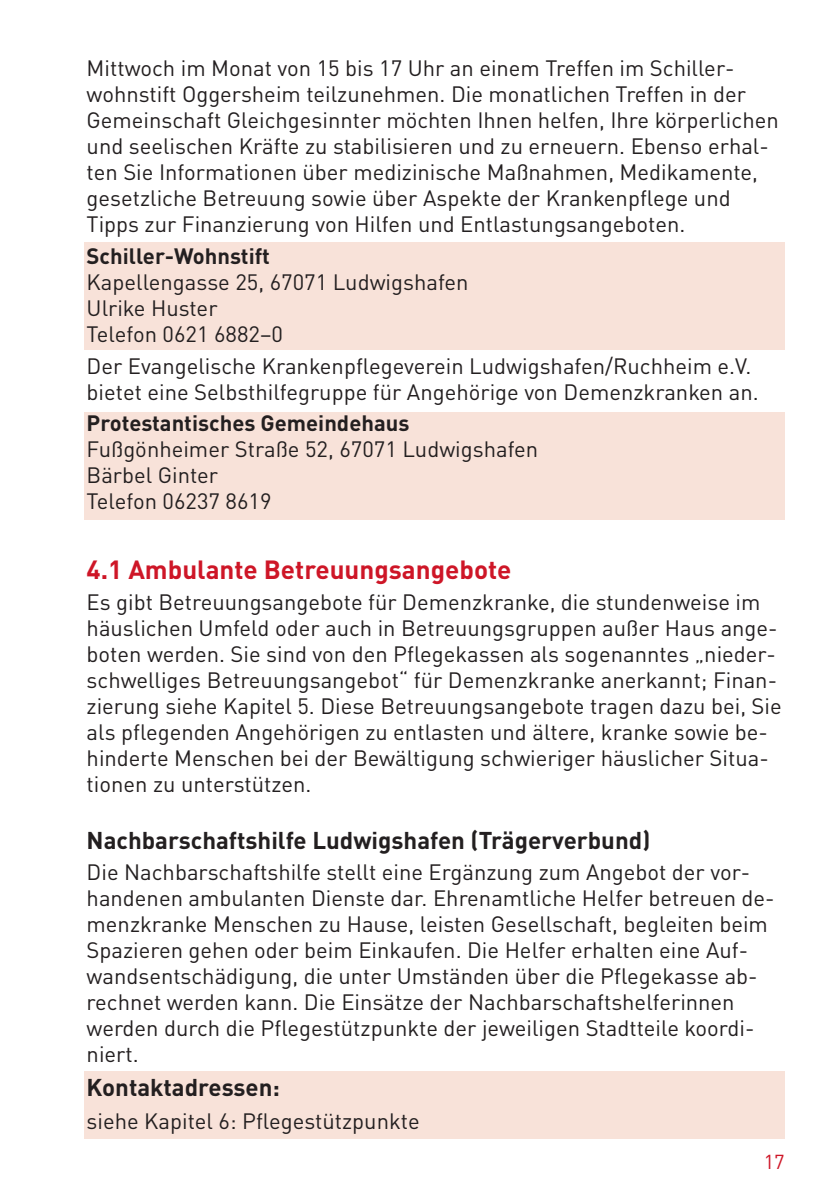
<style>
.page{position:relative;width:840px;height:1192px;background:#fff}
.page>*{position:absolute;margin:0;border:0;box-sizing:border-box;transform-origin:0 0}
.t1{font:700 26px "DIN Offc";color:#ce1627}
.t2{font:700 24px "DIN Offc";color:#231f20}
.t3{font:22px/26px "DIN Offc";color:#231f20}
.t4{font:700 22px "DIN Offc";color:#231f20}
.t5{font:20px "DIN Offc";color:#ce1627}
</style>
<div class="page">
<div style="left:84px;top:243px;width:700px;height:107px;background:#f8e2d9"></div>
<div style="left:84px;top:413px;width:700px;height:107px;background:#f8e2d9"></div>
<div style="left:84px;top:1071px;width:700px;height:68px;background:#f8e2d9"></div>
<p class="t3" style="left:87px;top:58px;width:693px">Mittwoch im Monat von 15 bis 17 Uhr an einem Treffen im Schiller&shy;wohnstift Oggersheim teilzunehmen. Die monatlichen Treffen in der Gemeinschaft Gleichgesinnter möchten Ihnen helfen, Ihre körperlichen und seelischen Kräfte zu stabilisieren und zu erneuern. Ebenso erhal&shy;ten Sie Informationen über medizinische Maßnahmen, Medikamente, gesetzliche Betreuung sowie über Aspekte der Krankenpflege und Tipps zur Finanzierung von Hilfen und Entlastungsangeboten.</p>
<p class="t4" style="left:87px;top:248px;width:185px">Schiller-Wohnstift</p>
<p class="t3" style="left:87px;top:272px;width:383px">Kapellengasse 25, 67071 Ludwigshafen<br>Ulrike Huster<br>Telefon 0621 6882–0</p>
<p class="t3" style="left:87px;top:355px;width:673px">Der Evangelische Krankenpflegeverein Ludwigshafen/Ruchheim e.V. bietet eine Selbsthilfegruppe für Angehörige von Demenzkranken an.</p>
<p class="t4" style="left:87px;top:416px;width:324px">Protestantisches Gemeindehaus</p>
<p class="t3" style="left:87px;top:439px;width:453px">Fußgönheimer Straße 52, 67071 Ludwigshafen<br>Bärbel Ginter<br>Telefon 06237 8619</p>
<p class="t1" style="left:87px;top:560px;width:426px">4.1 Ambulante Betreuungsangebote</p>
<p class="t3" style="left:87px;top:592px;width:696px">Es gibt Betreuungsangebote für Demenzkranke, die stundenweise im häuslichen Umfeld oder auch in Betreuungsgruppen außer Haus ange&shy;boten werden. Sie sind von den Pflegekassen als sogenanntes „nieder&shy;schwelliges Betreuungsangebot“ für Demenzkranke anerkannt; Finan&shy;zierung siehe Kapitel 5. Diese Betreuungsangebote tragen dazu bei, Sie als pflegenden Angehörigen zu entlasten und ältere, kranke sowie be&shy;hinderte Menschen bei der Bewältigung schwieriger häuslicher Situa&shy;tionen zu unterstützen.</p>
<p class="t2" style="left:87px;top:831px;width:565px">Nachbarschaftshilfe Ludwigshafen (Trägerverbund)</p>
<p class="t3" style="left:87px;top:862px;width:689px">Die Nachbarschaftshilfe stellt eine Ergänzung zum Angebot der vor&shy;handenen ambulanten Dienste dar. Ehrenamtliche Helfer betreuen de&shy;menzkranke Menschen zu Hause, leisten Gesellschaft, begleiten beim Spazieren gehen oder beim Einkaufen. Die Helfer erhalten eine Auf&shy;wandsentschädigung, die unter Umständen über die Pflegekasse ab&shy;rechnet werden kann. Die Einsätze der Nachbarschaftshelferinnen werden durch die Pflegestützpunkte der jeweiligen Stadtteile koordi&shy;niert.</p>
<p class="t2" style="left:87px;top:1079px;width:195px">Kontaktadressen:</p>
<p class="t3" style="left:87px;top:1110px;width:334px">siehe Kapitel 6: Pflegestützpunkte</p>
<p class="t5" style="left:763px;top:1155px;width:22px">17</p>
</div>
